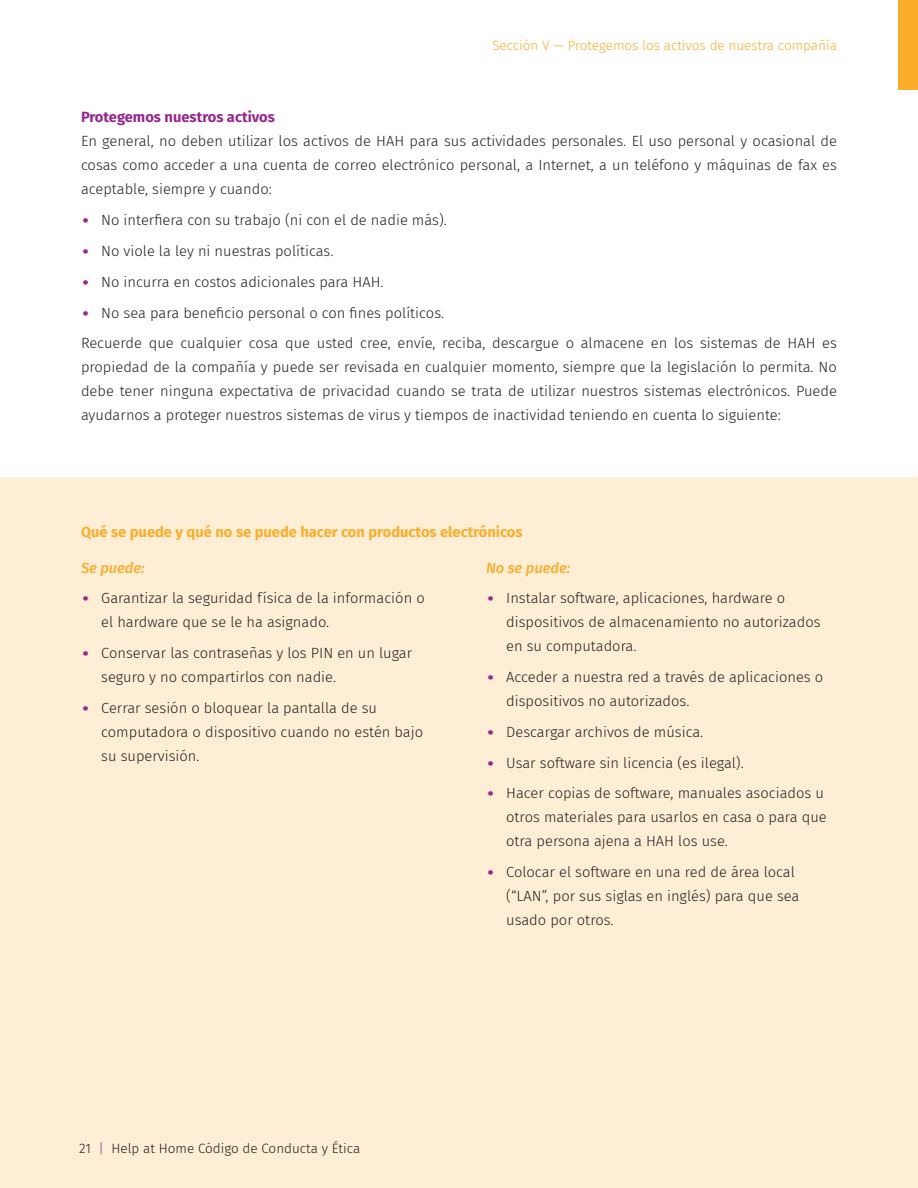
<style>
.page{position:relative;width:918px;height:1188px;background:#fff}
.page>*{position:absolute;margin:0;border:0;box-sizing:border-box;transform-origin:0 0}
.HaH_Paragraph{font:300 14.7px/24px "Fira Sans";color:#231f20}
.HaH_Paragraph-2{font:700 14.7px "Fira Sans";color:#fbad2c}
.Subheader{font:700 14.7px "Fira Sans";color:#96288e}
.Sub-Subheader{font:italic 500 14.7px "Fira Sans";color:#fbad2c}
.t1{font:300 13.5px "Fira Sans";color:#fbad2c}
.t2{font:300 13.5px "Fira Sans";color:#231f20}
.s1{font-size:31.5px;color:#96288e}
.s2{color:#96288e}
</style>
<div class="page">
<div style="left:0;top:477px;width:918px;height:711px;background:#feeed5"></div>
<div style="left:898px;top:0;width:20px;height:89px;background:#fbad2c"></div>
<p class="t1" style="left:492px;top:36px;width:346px">Sección V — Protegemos los activos de nuestra compañía</p>
<p class="Subheader" style="left:81px;top:104px;width:195px">Protegemos nuestros activos</p>
<p class="HaH_Paragraph" style="left:81px;top:129px;width:758px;text-align:justify">En general, no deben utilizar los activos de HAH para sus actividades personales. El uso personal y ocasional de cosas como acceder a una cuenta de correo electrónico personal, a Internet, a un teléfono y máquinas de fax es aceptable, siempre y cuando:</p>
<p class="HaH_Paragraph" style="left:81px;top:208px;width:367px"><span class="s1">•</span> No interfiera con su trabajo (ni con el de nadie más).</p>
<p class="HaH_Paragraph" style="left:81px;top:239px;width:254px"><span class="s1">•</span> No viole la ley ni nuestras políticas.</p>
<p class="HaH_Paragraph" style="left:81px;top:270px;width:304px"><span class="s1">•</span> No incurra en costos adicionales para HAH.</p>
<p class="HaH_Paragraph" style="left:81px;top:300px;width:365px"><span class="s1">•</span> No sea para beneficio personal o con fines políticos.</p>
<p class="HaH_Paragraph" style="left:81px;top:331px;width:757px;text-align:justify">Recuerde que cualquier cosa que usted cree, envíe, reciba, descargue o almacene en los sistemas de HAH es propiedad de la compañía y puede ser revisada en cualquier momento, siempre que la legislación lo permita. No debe tener ninguna expectativa de privacidad cuando se trata de utilizar nuestros sistemas electrónicos. Puede ayudarnos a proteger nuestros sistemas de virus y tiempos de inactividad teniendo en cuenta lo siguiente:</p>
<p class="HaH_Paragraph-2" style="left:81px;top:519px;width:443px">Qué se puede y qué no se puede hacer con productos electrónicos</p>
<p class="Sub-Subheader" style="left:81px;top:556px;width:65px">Se puede:</p>
<p class="HaH_Paragraph" style="left:101px;top:586px;width:325px;text-indent:-20px"><span class="s1">•</span> Garantizar la seguridad física de la información o el hardware que se le ha asignado.</p>
<p class="HaH_Paragraph" style="left:101px;top:641px;width:313px;text-indent:-20px"><span class="s1">•</span> Conservar las contraseñas y los PIN en un lugar seguro y no compartirlos con nadie.</p>
<p class="HaH_Paragraph" style="left:101px;top:696px;width:323px;text-indent:-20px"><span class="s1">•</span> Cerrar sesión o bloquear la pantalla de su computadora o dispositivo cuando no estén bajo su supervisión.</p>
<p class="Sub-Subheader" style="left:486px;top:556px;width:86px">No se puede:</p>
<p class="HaH_Paragraph" style="left:506px;top:586px;width:316px;text-indent:-20px"><span class="s1">•</span> Instalar software, aplicaciones, hardware o dispositivos de almacenamiento no autorizados en su computadora.</p>
<p class="HaH_Paragraph" style="left:506px;top:665px;width:319px;text-indent:-20px"><span class="s1">•</span> Acceder a nuestra red a través de aplicaciones o dispositivos no autorizados.</p>
<p class="HaH_Paragraph" style="left:486px;top:720px;width:219px"><span class="s1">•</span> Descargar archivos de música.</p>
<p class="HaH_Paragraph" style="left:486px;top:750px;width:259px"><span class="s1">•</span> Usar software sin licencia (es ilegal).</p>
<p class="HaH_Paragraph" style="left:506px;top:781px;width:322px;text-indent:-20px"><span class="s1">•</span> Hacer copias de software, manuales asociados u otros materiales para usarlos en casa o para que otra persona ajena a HAH los use.</p>
<p class="HaH_Paragraph" style="left:506px;top:860px;width:295px;text-indent:-20px"><span class="s1">•</span> Colocar el software en una red de área local (“LAN”, por sus siglas en inglés) para que sea usado por otros.</p>
<p class="t2" style="left:79px;top:1138px;width:283px">21 <span class="s2">|</span> Help at Home Código de Conducta y Ética</p>
</div>
